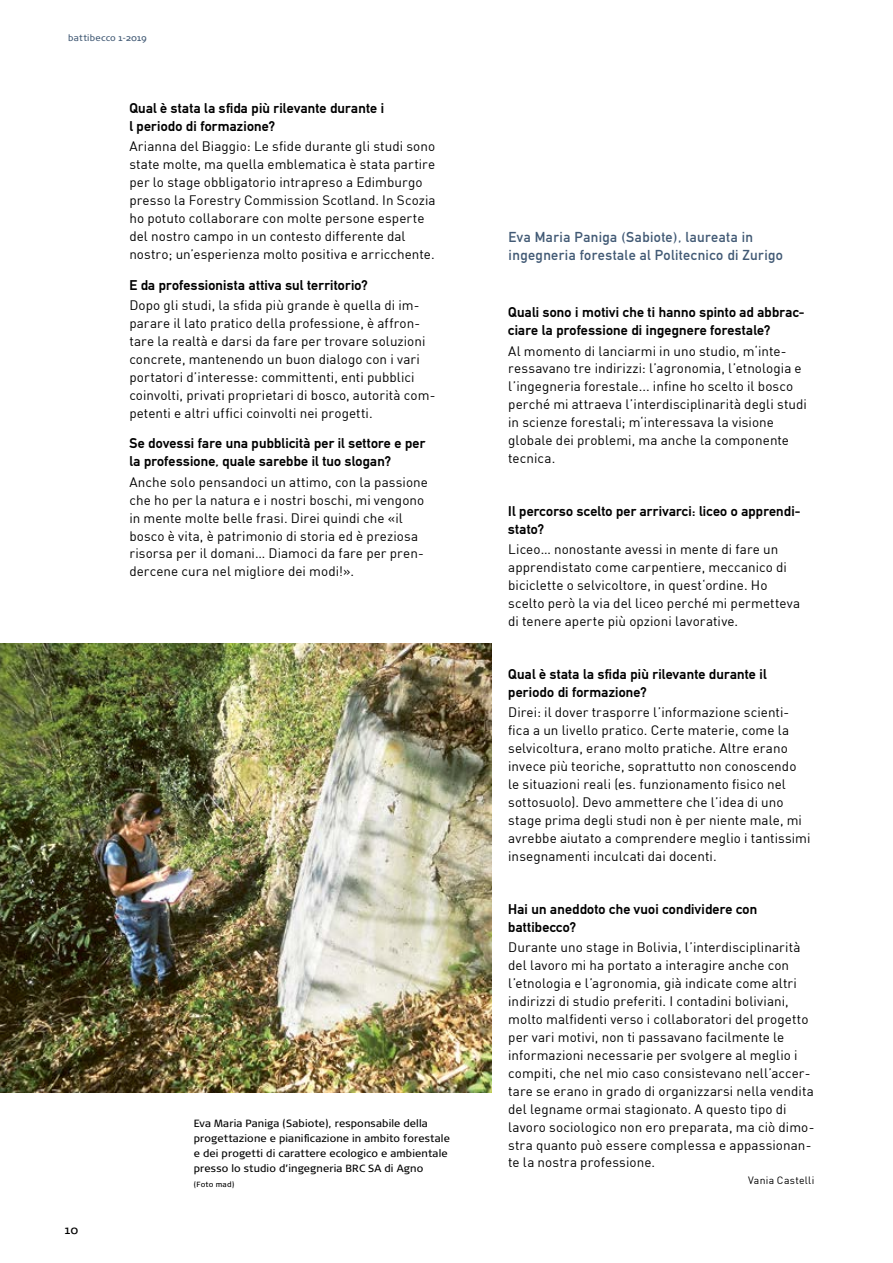
<style>
.page{position:relative;width:893px;height:1263px;background:#fff}
.page>*{position:absolute;margin:0;border:0;box-sizing:border-box;transform-origin:0 0}
.t1{font:14.25px/18px "DIN Mittelschrift";letter-spacing:.025em;color:#425a75}
.t2{font:700 13.95px/18px "DIN Mittelschrift";letter-spacing:.02em;color:#000}
.t3{font:13.5px/18px "DIN";letter-spacing:.005em;color:#000}
.t4{font:12px "Signa Normal";color:#000}
.t5{font:10.5px/15px "Signa Normal";letter-spacing:.01em;color:#000}
.t6{font:10.5px "DIN";letter-spacing:.025em;color:#000}
.t7{font:9px "Signa Normal";letter-spacing:.025em;color:#425a75}
.t8{font:7.5px "Signa Normal";letter-spacing:.02em;color:#000}
</style>
<div class="page">
<img style="left:0;top:643px;width:491px;height:450px">
<p class="t7" style="left:68px;top:33px;width:80px">battibecco 1-2019</p>
<p class="t2" style="left:129px;top:99px;width:256px">Qual è stata la sfida più rilevante durante i l periodo di formazione?</p>
<p class="t3" style="left:129px;top:137px;width:308px">Arianna del Biaggio: Le sfide durante gli studi sono state molte, ma quella emblematica è stata partire per lo stage obbligatorio intrapreso a Edimburgo presso la Forestry Commission Scotland. In Scozia ho potuto collaborare con molte persone esperte del nostro campo in un contesto differente dal nostro; un’esperienza molto positiva e arricchente.</p>
<p class="t2" style="left:129px;top:276px;width:240px">E da professionista attiva sul territorio?</p>
<p class="t3" style="left:129px;top:296px;width:308px">Dopo gli studi, la sfida più grande è quella di im&shy;parare il lato pratico della professione, è affron&shy;tare la realtà e darsi da fare per trovare soluzioni concrete, mantenendo un buon dialogo con i vari portatori d’interesse: committenti, enti pubblici coinvolti, privati proprietari di bosco, autorità com&shy;petenti e altri uffici coinvolti nei progetti.</p>
<p class="t2" style="left:129px;top:434px;width:297px">Se dovessi fare una pubblicità per il settore e per la professione, quale sarebbe il tuo slogan?</p>
<p class="t3" style="left:129px;top:473px;width:300px">Anche solo pensandoci un attimo, con la passione che ho per la natura e i nostri boschi, mi vengono in mente molte belle frasi. Direi quindi che «il bosco è vita, è patrimonio di storia ed è preziosa risorsa per il domani… Diamoci da fare per pren&shy;dercene cura nel migliore dei modi!».</p>
<p class="t4" style="left:65px;top:1223px;width:15px">10</p>
<p class="t5" style="left:194px;top:1116px;width:257px">Eva Maria Paniga (Sabiote), responsabile della progettazione e pianificazione in ambito forestale e dei progetti di carattere ecologico e ambientale presso lo studio d’ingegneria BRC SA di Agno</p>
<p class="t8" style="left:194px;top:1180px;width:42px">(Foto mad)</p>
<p class="t1" style="left:509px;top:228px;width:276px">Eva Maria Paniga (Sabiote), laureata in ingegneria forestale al Politecnico di Zurigo</p>
<p class="t2" style="left:508px;top:303px;width:298px">Quali sono i motivi che ti hanno spinto ad abbrac&shy;ciare la professione di ingegnere forestale?</p>
<p class="t3" style="left:508px;top:341px;width:300px">Al momento di lanciarmi in uno studio, m‘inte&shy;ressavano tre indirizzi: l’agronomia, l’etnologia e l’ingegneria forestale... infine ho scelto il bosco perché mi attraeva l’interdisciplinarità degli studi in scienze forestali; m‘interessava la visione globale dei problemi, ma anche la componente tecnica.</p>
<p class="t2" style="left:508px;top:502px;width:294px">Il percorso scelto per arrivarci: liceo o apprendi&shy;stato?</p>
<p class="t3" style="left:508px;top:540px;width:293px">Liceo… nonostante avessi in mente di fare un apprendistato come carpentiere, meccanico di biciclette o selvicoltore, in quest‘ordine. Ho scelto però la via del liceo perché mi permetteva di tenere aperte più opzioni lavorative.</p>
<p class="t2" style="left:508px;top:665px;width:260px">Qual è stata la sfida più rilevante durante il periodo di formazione?</p>
<p class="t3" style="left:508px;top:703px;width:304px">Direi: il dover trasporre l’informazione scienti&shy;fica a un livello pratico. Certe materie, come la selvicoltura, erano molto pratiche. Altre erano invece più teoriche, soprattutto non conoscendo le situazioni reali (es. funzionamento fisico nel sottosuolo). Devo ammettere che l’idea di uno stage prima degli studi non è per niente male, mi avrebbe aiutato a comprendere meglio i tantissimi insegnamenti inculcati dai docenti.</p>
<p class="t2" style="left:508px;top:900px;width:250px">Hai un aneddoto che vuoi condividere con battibecco?</p>
<p class="t3" style="left:508px;top:938px;width:308px">Durante uno stage in Bolivia, l’interdisciplinarità del lavoro mi ha portato a interagire anche con l’etnologia e l’agronomia, già indicate come altri indirizzi di studio preferiti. I contadini boliviani, molto malfidenti verso i collaboratori del progetto per vari motivi, non ti passavano facilmente le informazioni necessarie per svolgere al meglio i compiti, che nel mio caso consistevano nell’accer&shy;tare se erano in grado di organizzarsi nella vendita del legname ormai stagionato. A questo tipo di lavoro sociologico non ero preparata, ma ciò dimo&shy;stra quanto può essere complessa e appassionan&shy;te la nostra professione.</p>
<p class="t6" style="left:748px;top:1173px;width:68px">Vania Castelli</p>
</div>
